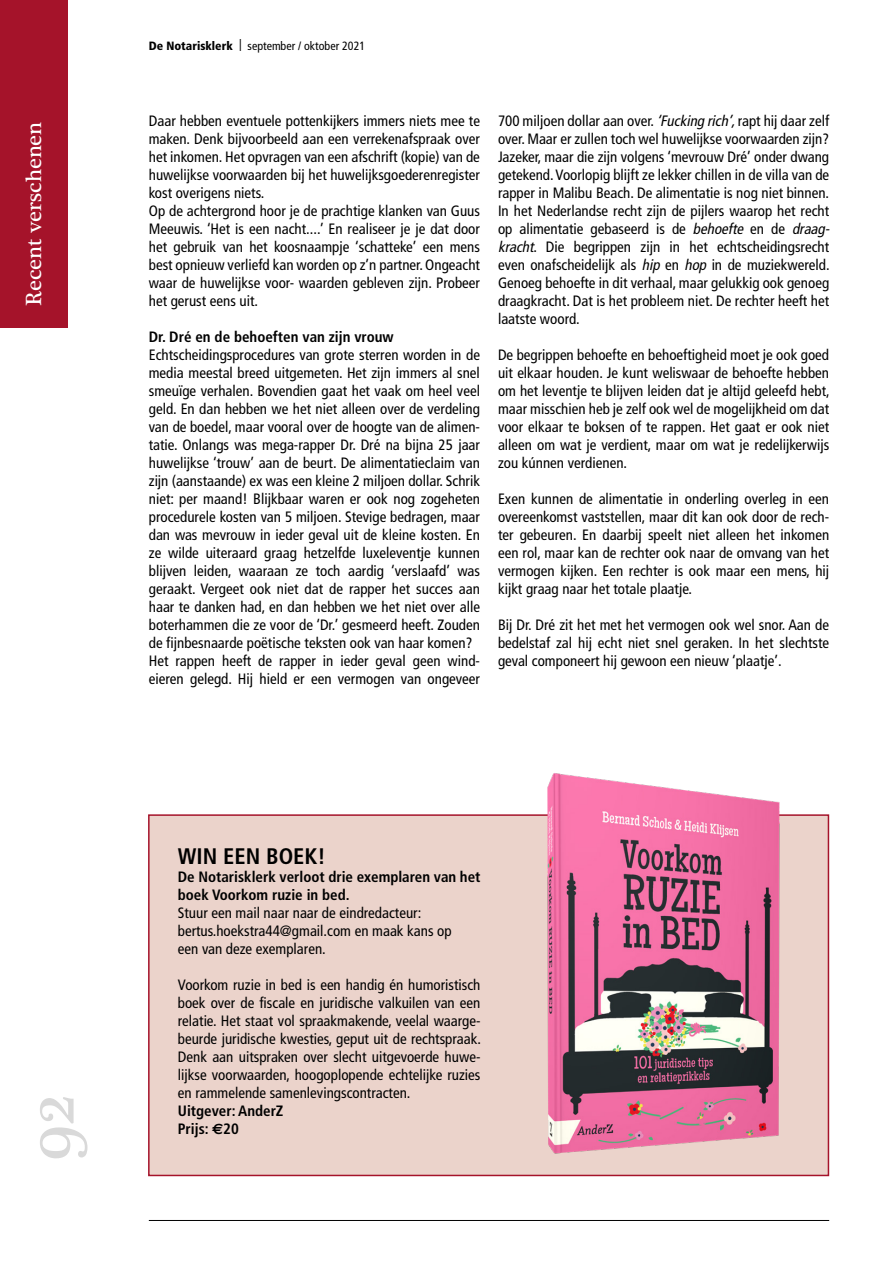
<style>
.page{position:relative;width:893px;height:1263px;background:#fff}
.page>*{position:absolute;margin:0;border:0;box-sizing:border-box;transform-origin:0 0}
.t1{font:72px "Plantagenet Cherokee";color:#d9d9d9}
.t2{font:22.5px "Plantagenet Cherokee";letter-spacing:-.005em;color:#fff}
.t3{font:700 condensed 22.5px "Frutiger";color:#000}
.t4{font:condensed 15px/18px "Frutiger";color:#000}
.t5{font:700 condensed 15px/18px "Frutiger";color:#000}
.t6{font:condensed 12px "Frutiger";color:#000}
.s1{font-weight:900}
.s2{font-style:italic}
.s3{font-family:"Euro Sans";font-stretch:normal}
</style>
<div class="page">
<div style="left:0;top:0;width:68px;height:327px;background:#a5132a"></div>
<hr style="left:149px;top:1220px;width:680px;height:1px;background:#000">
<div style="left:148px;top:814px;width:681px;height:362px;background:#ebd3cb;border:2px solid #a5132a"></div>
<img style="left:514px;top:773px;width:299px;height:404px">
<h2 class="t2" style="left:21px;top:306px;width:186px;rotate:-90deg">Recent verschenen</h2>
<p class="t6" style="left:149px;top:39px;width:218px"><span class="s1">De Notarisklerk</span> | september / oktober 2021</p>
<p class="t4" style="left:149px;top:112px;width:333px">Daar hebben eventuele pottenkijkers immers niets mee te maken. Denk bijvoorbeeld aan een verrekenafspraak over het inkomen. Het opvragen van een afschrift (kopie) van de huwelijkse voorwaarden bij het huwelijksgoederenregister kost overigens niets.<br>Op de achtergrond hoor je de prachtige klanken van Guus Meeuwis. ‘Het is een nacht....’ En realiseer je je dat door het gebruik van het koosnaampje ‘schatteke’ een mens best opnieuw verliefd kan worden op z’n partner. Ongeacht waar de huwelijkse voor- waarden gebleven zijn. Probeer het gerust eens uit.</p>
<p class="t5" style="left:149px;top:328px;width:246px">Dr. Dré en de behoeften van zijn vrouw</p>
<p class="t4" style="left:149px;top:346px;width:333px">Echtscheidingsprocedures van grote sterren worden in de media meestal breed uitgemeten. Het zijn immers al snel smeuïge verhalen. Bovendien gaat het vaak om heel veel geld. En dan hebben we het niet alleen over de verdeling van de boedel, maar vooral over de hoogte van de alimen&shy;tatie. Onlangs was mega-rapper Dr. Dré na bijna 25 jaar huwelijkse ‘trouw’ aan de beurt. De alimentatieclaim van zijn (aanstaande) ex was een kleine 2 miljoen dollar. Schrik niet: per maand! Blijkbaar waren er ook nog zogeheten procedurele kosten van 5 miljoen. Stevige bedragen, maar dan was mevrouw in ieder geval uit de kleine kosten. En ze wilde uiteraard graag hetzelfde luxeleventje kunnen blijven leiden, waaraan ze toch aardig ‘verslaafd’ was geraakt. Vergeet ook niet dat de rapper het succes aan haar te danken had, en dan hebben we het niet over alle boterhammen die ze voor de ‘Dr.’ gesmeerd heeft. Zouden de fijnbesnaarde poëtische teksten ook van haar komen?<br>Het rappen heeft de rapper in ieder geval geen wind&shy;eieren gelegd. Hij hield er een vermogen van ongeveer</p>
<p class="t4" style="left:498px;top:112px;width:336px">700 miljoen dollar aan over. <span class="s2">‘Fucking rich’,</span>rapt hij daar zelf over. Maar er zullen toch wel huwelijkse voorwaarden zijn?<br>Jazeker, maar die zijn volgens ‘mevrouw Dré’ onder dwang getekend. Voorlopig blijft ze lekker chillen in de villa van de rapper in Malibu Beach. De alimentatie is nog niet binnen.<br>In het Nederlandse recht zijn de pijlers waarop het recht op alimentatie gebaseerd is de <span class="s2">behoefte</span> en de <span class="s2">draag&shy;kracht</span>. Die begrippen zijn in het echtscheidingsrecht even onafscheidelijk als <span class="s2">hip</span> en <span class="s2">hop</span> in de muziekwereld.<br>Genoeg behoefte in dit verhaal, maar gelukkig ook genoeg draagkracht. Dat is het probleem niet. De rechter heeft het laatste woord.</p>
<p class="t4" style="left:498px;top:346px;width:333px;text-align:justify">De begrippen behoefte en behoeftigheid moet je ook goed uit elkaar houden. Je kunt weliswaar de behoefte hebben om het leventje te blijven leiden dat je altijd geleefd hebt, maar misschien heb je zelf ook wel de mogelijkheid om dat voor elkaar te boksen of te rappen. Het gaat er ook niet alleen om wat je verdient, maar om wat je redelijkerwijs zou kúnnen verdienen.</p>
<p class="t4" style="left:498px;top:490px;width:333px;text-align:justify">Exen kunnen de alimentatie in onderling overleg in een overeenkomst vaststellen, maar dit kan ook door de rech&shy;ter gebeuren. En daarbij speelt niet alleen het inkomen een rol, maar kan de rechter ook naar de omvang van het vermogen kijken. Een rechter is ook maar een mens, hij kijkt graag naar het totale plaatje.</p>
<p class="t4" style="left:498px;top:616px;width:333px;text-align:justify">Bij Dr. Dré zit het met het vermogen ook wel snor. Aan de bedelstaf zal hij echt niet snel geraken. In het slechtste geval componeert hij gewoon een nieuw ‘plaatje’.</p>
<h1 class="t1" style="left:8px;top:1161px;width:68px;rotate:-90deg">92</h1>
<h2 class="t3" style="left:178px;top:843px;width:149px">WIN EEN BOEK!</h2>
<p class="t5" style="left:178px;top:868px;width:304px">De Notarisklerk verloot drie exemplaren van het boek Voorkom ruzie in bed.</p>
<p class="t4" style="left:178px;top:904px;width:275px">Stuur een mail naar naar de eindredacteur: bertus.hoekstra44@gmail.com en maak kans op een van deze exemplaren.</p>
<p class="t4" style="left:178px;top:976px;width:305px;text-align:justify">Voorkom ruzie in bed is een handig én humoristisch boek over de fiscale en juridische valkuilen van een relatie. Het staat vol spraakmakende, veelal waarge&shy;beurde juridische kwesties, geput uit de rechtspraak.<br>Denk aan uitspraken over slecht uitgevoerde huwe&shy;lijkse voorwaarden, hoogoplopende echtelijke ruzies en rammelende samenlevingscontracten.</p>
<p class="t5" style="left:178px;top:1102px;width:107px">Uitgever: AnderZ<br>Prijs: <span class="s3">€</span>20</p>
</div>
